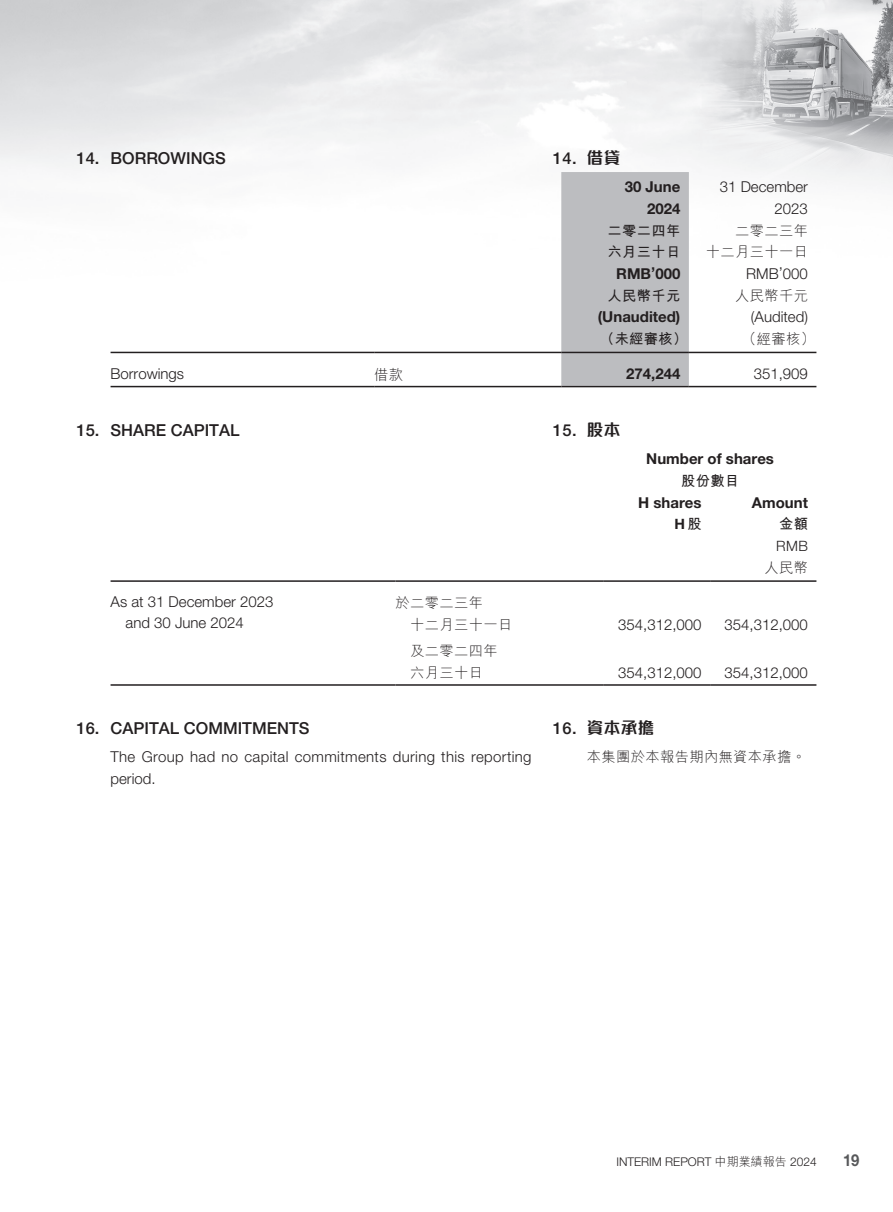
<style>
.page{position:relative;width:893px;height:1212px;background:#fff}
.page>*{position:absolute;margin:0;border:0;box-sizing:border-box;transform-origin:0 0}
._3__標題{font:500 16.5px "Helvetica Neue LT Std";color:#231f20}
._8__標題---C{font:500 16.5px "Helvetica Neue LT Std";color:#231f20}
._8__標題---C-2{font:700 16.5px "M Finance HK";color:#231f20}
.t1{font:700 16.5px "Helvetica Neue LT Std";color:#57585a;scale:.9 1}
._1__內文{font:300 15px "Helvetica Neue LT Std";color:#231f20}
._1__內文-2{font:700 15px "Helvetica Neue LT Std";color:#231f20}
._1__內文-3{font:300 15px/21.8px "Helvetica Neue LT Std";letter-spacing:.025em;color:#231f20}
._6__內文---C{font:300 14.25px "M Hei HK";letter-spacing:.03em;color:#231f20}
._6__內文---C-2{font:700 14.25px "M Hei HK";letter-spacing:.03em;color:#231f20}
._6__內文---C-3{font:300 14.25px "Helvetica Neue LT Std";color:#231f20}
._6__內文---C-4{font:700 14.25px "Helvetica Neue LT Std";color:#231f20}
.t2{font:300 12px "Helvetica Neue LT Std";color:#231f20}
.s1{font-family:"M Finance HK";font-weight:700}
.s2{font-family:"M Hei HK"}
.s3{font-family:"Helvetica Neue LT Std";font-weight:500}
</style>
<div class="page">
<img style="left:1px;top:0;width:892px;height:686px">
<div style="left:561px;top:172px;width:128px;height:214px;background:#bcbdc0"></div>
<hr style="left:111px;top:352px;width:263px;height:1px;background:#231f20">
<hr style="left:374px;top:352px;width:187px;height:1px;background:#231f20">
<hr style="left:561px;top:352px;width:128px;height:1px;background:#231f20">
<hr style="left:689px;top:352px;width:127px;height:1px;background:#231f20">
<hr style="left:111px;top:386px;width:263px;height:1px;background:#231f20">
<hr style="left:374px;top:386px;width:187px;height:1px;background:#231f20">
<hr style="left:561px;top:386px;width:128px;height:1px;background:#231f20">
<hr style="left:689px;top:386px;width:127px;height:1px;background:#231f20">
<hr style="left:111px;top:580px;width:284px;height:2px;background:#231f20">
<hr style="left:395px;top:580px;width:209px;height:2px;background:#231f20">
<hr style="left:604px;top:580px;width:106px;height:2px;background:#231f20">
<hr style="left:710px;top:580px;width:106px;height:2px;background:#231f20">
<hr style="left:111px;top:684px;width:284px;height:2px;background:#231f20">
<hr style="left:395px;top:684px;width:209px;height:2px;background:#231f20">
<hr style="left:604px;top:684px;width:106px;height:2px;background:#231f20">
<hr style="left:710px;top:684px;width:106px;height:2px;background:#231f20">
<p class="_3__標題" style="left:77px;top:148px;width:151px">14. BORROWINGS</p>
<p class="_8__標題---C" style="left:553px;top:148px;width:69px">14. <span class="s1">借貸</span></p>
<p class="_1__內文-2" style="left:625px;top:177px;width:57px">30 June</p>
<p class="_1__內文-2" style="left:647px;top:199px;width:35px">2024</p>
<p class="_1__內文" style="left:720px;top:177px;width:90px">31 December</p>
<p class="_1__內文" style="left:775px;top:199px;width:35px">2023</p>
<p class="_6__內文---C-2" style="left:607px;top:220px;width:74px">二零二四年</p>
<p class="_6__內文---C" style="left:735px;top:223px;width:74px">二零二三年</p>
<p class="_6__內文---C-2" style="left:607px;top:242px;width:74px">六月三十日</p>
<p class="_6__內文---C" style="left:706px;top:245px;width:104px">十二月三十一日</p>
<p class="_1__內文-2" style="left:616px;top:264px;width:66px">RMB’000</p>
<p class="_1__內文" style="left:746px;top:264px;width:63px">RMB’000</p>
<p class="_6__內文---C-2" style="left:607px;top:285px;width:74px">人民幣千元</p>
<p class="_6__內文---C" style="left:735px;top:288px;width:74px">人民幣千元</p>
<p class="_1__內文-2" style="left:598px;top:308px;width:84px">(Unaudited)</p>
<p class="_1__內文" style="left:751px;top:308px;width:58px">(Audited)</p>
<p class="_6__內文---C-2" style="left:600px;top:329px;width:89px">（未經審核）</p>
<p class="_6__內文---C" style="left:742px;top:332px;width:74px">（經審核）</p>
<p class="_1__內文" style="left:111px;top:364px;width:75px">Borrowings</p>
<p class="_6__內文---C" style="left:374px;top:367px;width:30px">借款</p>
<p class="_1__內文-2" style="left:626px;top:365px;width:56px">274,244</p>
<p class="_1__內文" style="left:754px;top:365px;width:56px">351,909</p>
<p class="_8__標題---C" style="left:553px;top:420px;width:69px">15. <span class="s1">股本</span></p>
<p class="_1__內文-2" style="left:646px;top:449px;width:129px">Number of shares</p>
<p class="_6__內文---C-2" style="left:681px;top:470px;width:60px">股份數目</p>
<p class="_1__內文-2" style="left:638px;top:493px;width:65px">H shares</p>
<p class="_1__內文-2" style="left:752px;top:493px;width:58px">Amount</p>
<p class="_6__內文---C-4" style="left:675px;top:515px;width:28px">H<span class="s2">股</span></p>
<p class="_6__內文---C-2" style="left:779px;top:514px;width:30px">金額</p>
<p class="_6__內文---C-3" style="left:776px;top:537px;width:33px">RMB</p>
<p class="_6__內文---C" style="left:764px;top:560px;width:45px">人民幣</p>
<p class="_1__內文" style="left:111px;top:593px;width:164px">As at 31 December 2023</p>
<p class="_1__內文" style="left:126px;top:614px;width:120px">and 30 June 2024</p>
<p class="_3__標題" style="left:77px;top:420px;width:164px">15. SHARE CAPITAL</p>
<p class="_6__內文---C" style="left:395px;top:596px;width:89px">於二零二三年</p>
<p class="_6__內文---C" style="left:410px;top:617px;width:104px">十二月三十一日</p>
<p class="_1__內文" style="left:618px;top:615px;width:85px">354,312,000</p>
<p class="_1__內文" style="left:724px;top:615px;width:85px">354,312,000</p>
<p class="_6__內文---C" style="left:410px;top:644px;width:89px">及二零二四年</p>
<p class="_6__內文---C" style="left:410px;top:665px;width:74px">六月三十日</p>
<p class="_1__內文" style="left:618px;top:663px;width:85px">354,312,000</p>
<p class="_1__內文" style="left:724px;top:663px;width:85px">354,312,000</p>
<p class="_3__標題" style="left:77px;top:718px;width:234px">16. CAPITAL COMMITMENTS</p>
<p class="_1__內文-3" style="left:111px;top:745px;width:423px">The Group had no capital commitments during this reporting period.</p>
<p class="_8__標題---C-2" style="left:553px;top:719px;width:103px"><span class="s3">16.</span> 資本承擔</p>
<p class="_6__內文---C" style="left:587px;top:750px;width:221px">本集團於本報告期內無資本承擔。</p>
<p class="t2" style="left:616px;top:1154px;width:202px">INTERIM REPORT <span class="s2">中期業績報告</span> 2024</p>
<p class="t1" style="left:843px;top:1149px;width:19px">19</p>
</div>
